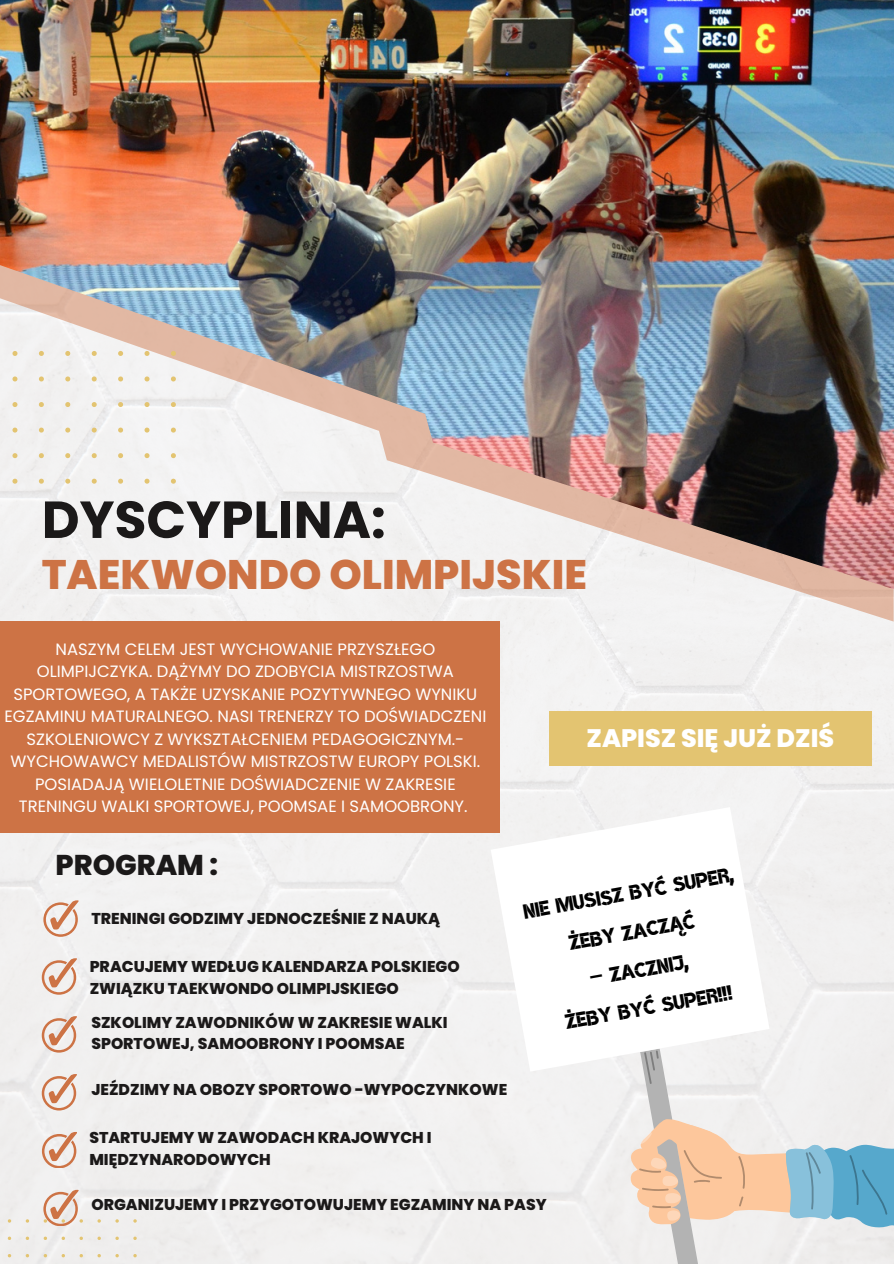
<style>
.page{position:relative;width:894px;height:1264px;background:#fff}
.page>*{position:absolute;margin:0;border:0;box-sizing:border-box;transform-origin:0 0}
.t1{font:700 52.05px "Poppins";color:#1b1919}
.t2{font:800 41.25px "Poppins";color:#cd7345}
.t3{font:800 28.5px "Poppins";color:#1b1919}
.t4{font:28.05px/38.5px "Brosh K";color:#000;text-align:center}
.t5{font:800 25.35px "Poppins";color:#fff}
.t6{font:16.35px/22.5px "Poppins";color:#fff;text-align:center}
.t7{font:800 15.75px "Poppins";color:#1b1919}
.t8{font:800 15.6px/21.5px "Poppins";color:#1b1919}
.s1{font-family:"Noto Sans Gurmukhi"}
</style>
<div class="page">
<div style="left:0;top:621px;width:893px;height:642px;background:#f1f1f0"></div>
<div style="left:549px;top:711px;width:322px;height:54px;background:#e3c471"></div>
<svg style="left:43px;top:900px;width:35px;height:36px"></svg>
<svg style="left:42px;top:958px;width:35px;height:36px"></svg>
<svg style="left:42px;top:1016px;width:35px;height:36px"></svg>
<div style="left:0;top:599px;width:893px;height:22px;background:#f3f2f2"></div>
<img style="left:0;top:0;width:893px;height:599px">
<div style="left:0;top:621px;width:499px;height:212px;background:#cd7345"></div>
<svg style="left:0;top:351px;width:176px;height:132px"></svg>
<svg style="left:42px;top:1074px;width:35px;height:36px"></svg>
<svg style="left:42px;top:1131px;width:35px;height:36px"></svg>
<svg style="left:0;top:1189px;width:137px;height:74px"></svg>
<svg style="left:490px;top:807px;width:279px;height:264px"></svg>
<svg style="left:629px;top:1048px;width:264px;height:215px"></svg>
<p class="t1" style="left:42px;top:483px;width:345px">DYSCYPLINA:</p>
<p class="t2" style="left:42px;top:546px;width:546px">TAEKWONDO OLIMPIJSKIE</p>
<h3 class="t6" style="left:5px;top:637px;width:483px">NASZYM CELEM JEST WYCHOWANIE PRZYSZŁEGO OLIMPIJCZYKA. DĄŻYMY DO ZDOBYCIA MISTRZOSTWA SPORTOWEGO, A TAKŻE UZYSKANIE POZYTYWNEGO WYNIKU EGZAMINU MATURALNEGO. NASI TRENERZY TO DOŚWIADCZENI SZKOLENIOWCY Z WYKSZTAŁCENIEM PEDAGOGICZNYM.- WYCHOWAWCY MEDALISTÓW MISTRZOSTW EUROPY POLSKI.<br>POSIADAJĄ WIELOLETNIE DOŚWIADCZENIE W ZAKRESIE TRENINGU WALKI SPORTOWEJ, POOMSAE I SAMOOBRONY.</h3>
<p class="t3" style="left:56px;top:844px;width:164px">PROGRAM :</p>
<p class="t7" style="left:91px;top:907px;width:350px">TRENINGI GODZIMY JEDNOCZEŚNIE Z NAUKĄ</p>
<p class="t8" style="left:90px;top:956px;width:371px">PRACUJEMY WEDŁUG KALENDARZA POLSKIEGO<br>ZWIĄZKU TAEKWONDO OLIMPIJSKIEGO</p>
<h4 class="t8" style="left:91px;top:1011px;width:358px">SZKOLIMY ZAWODNIKÓW W ZAKRESIE WALKI<br>SPORTOWEJ, SAMOOBRONY I POOMSAE</h4>
<p class="t8" style="left:91px;top:1078px;width:417px">JEŹDZIMY NA OBOZY SPORTOWO -WYPOCZYNKOWE</p>
<p class="t8" style="left:89px;top:1127px;width:344px">STARTUJEMY W ZAWODACH KRAJOWYCH I<br>MIĘDZYNARODOWYCH</p>
<p class="t5" style="left:586px;top:720px;width:249px">ZAPISZ SIĘ JUŻ DZIŚ</p>
<h3 class="t4" style="left:520px;top:893px;width:214px;rotate:-10deg">NIE MUSISZ BYĆ SUPER,<br>ŻEBY ZACZĄĆ</h3>
<h3 class="t4" style="left:555px;top:965px;width:170px;rotate:-10deg"><span class="s1">–</span> ZACZNIJ,<br>ŻEBY BYĆ SUPER!!!</h3>
<p class="t8" style="left:91px;top:1193px;width:456px">ORGANIZUJEMY I PRZYGOTOWUJEMY EGZAMINY NA PASY</p>
</div>
